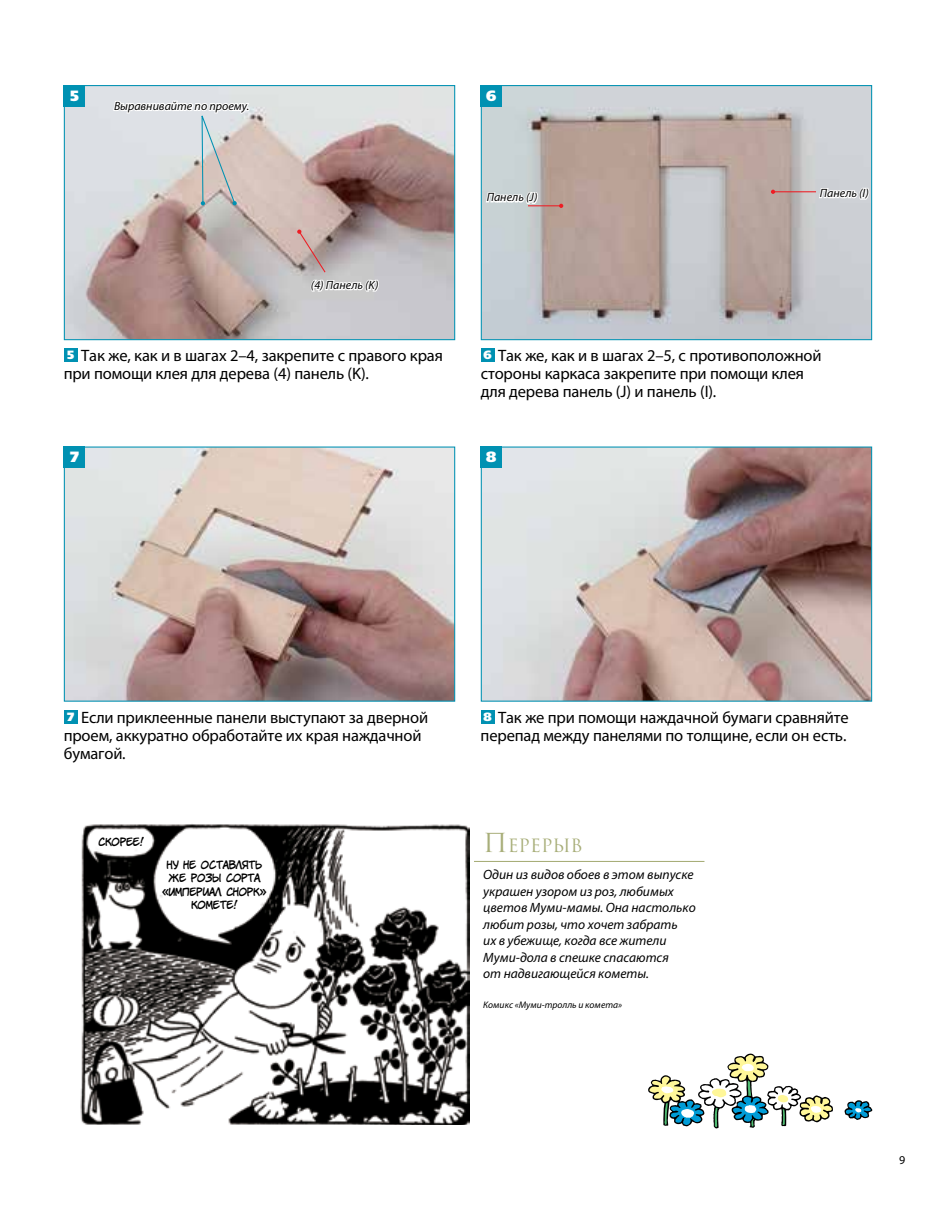
<style>
.page{position:relative;width:936px;height:1212px;background:#fff}
.page>*{position:absolute;margin:0;border:0;box-sizing:border-box;transform-origin:0 0}
.t1{font:17.85px "Romul";color:#a8ae79}
.t2{font:16.5px/18px "Myriad Pro";letter-spacing:-.01em;color:#000}
.t3{font:14.85px "AG Foreigner Ultra Black C";color:#fff}
.t4{font:italic 13.5px/16.5px "Myriad Pro";color:#000}
.t5{font:italic 12px "Myriad Pro";color:#000}
.t6{font:12px "Myriad Pro";color:#000}
.t7{font:10.5px/13.5px "v CC Jim Lee";letter-spacing:-.03em;color:#000;text-align:center}
.t8{font:italic 9.6px "Myriad Pro";color:#000}
.s1{font-family:"AG Foreigner Ultra Black C";font-size:12px;color:#fff}
.s2{font-size:25.5px}
</style>
<div class="page">
<svg style="left:63px;top:85px;width:392px;height:256px;background:#bbafae"></svg>
<svg style="left:480px;top:85px;width:392px;height:256px;background:#bdb8b7"></svg>
<div style="left:64px;top:85px;width:21px;height:21px;background:#0091b2"></div>
<div style="left:480px;top:85px;width:22px;height:21px;background:#0091b2"></div>
<div style="left:64px;top:348px;width:14px;height:14px;background:#0091b2"></div>
<div style="left:480px;top:348px;width:14px;height:14px;background:#0091b2"></div>
<svg style="left:63px;top:446px;width:392px;height:256px;background:#c2b3af"></svg>
<svg style="left:480px;top:446px;width:392px;height:256px;background:#baaaa7"></svg>
<div style="left:64px;top:446px;width:21px;height:22px;background:#0091b2"></div>
<div style="left:480px;top:446px;width:22px;height:22px;background:#0091b2"></div>
<div style="left:64px;top:710px;width:14px;height:14px;background:#0091b2"></div>
<div style="left:480px;top:710px;width:14px;height:14px;background:#0091b2"></div>
<svg style="left:817px;top:186px;width:53px;height:29px"></svg>
<svg style="left:484px;top:190px;width:55px;height:29px"></svg>
<svg style="left:297px;top:230px;width:84px;height:77px;background:#c2baba"></svg>
<hr style="left:773px;top:191px;width:43px;height:1px;background:#ed1d24">
<svg style="left:770px;top:190px;width:5px;height:4px"></svg>
<svg style="left:112px;top:85px;width:139px;height:121px;background:#d7d7d8"></svg>
<hr style="left:528px;top:205px;width:33px;height:1px;background:#ed1d24">
<svg style="left:559px;top:204px;width:4px;height:4px"></svg>
<svg style="left:844px;top:1100px;width:28px;height:20px"></svg>
<svg style="left:648px;top:1053px;width:185px;height:75px"></svg>
<hr style="left:422px;top:861px;width:282px;height:1px;background:#a8ae79">
<img style="left:81px;top:824px;width:389px;height:300px">
<p class="t3" style="left:70px;top:87px;width:10px">5</p>
<p class="t3" style="left:486px;top:87px;width:12px">6</p>
<p class="t5" style="left:114px;top:99px;width:137px">Выравнивайте по проему.</p>
<p class="t5" style="left:311px;top:278px;width:69px">(4) Панель (K)</p>
<p class="t5" style="left:486px;top:190px;width:52px">Панель (J)</p>
<p class="t5" style="left:819px;top:186px;width:50px">Панель (I)</p>
<p class="t2" style="left:64px;top:346px;width:381px"><span class="s1">5</span> Так же, как и в шагах 2–4, закрепите с правого края при помощи клея для дерева (4) панель (K).</p>
<p class="t2" style="left:480px;top:346px;width:342px"><span class="s1">6</span> Так же, как и в шагах 2–5, с противоположной стороны каркаса закрепите при помощи клея для дерева панель (J) и панель (I).</p>
<p class="t3" style="left:70px;top:449px;width:10px">7</p>
<p class="t3" style="left:486px;top:449px;width:12px">8</p>
<p class="t2" style="left:64px;top:708px;width:366px"><span class="s1">7</span> Если приклеенные панели выступают за дверной проем, аккуратно обработайте их края наждачной бумагой.</p>
<p class="t2" style="left:480px;top:708px;width:369px"><span class="s1">8</span> Так же при помощи наждачной бумаги сравняйте перепад между панелями по толщине, если он есть.</p>
<p class="t7" style="left:98px;top:835px;width:47px">Скорее!</p>
<p class="t7" style="left:162px;top:858px;width:106px">Ну не оставлять же розы сорта «Империал Снорк» комете!</p>
<p class="t1" style="left:483px;top:835px;width:101px"><span class="s2">П</span>ерерыв</p>
<p class="t4" style="left:483px;top:866px;width:214px">Один из видов обоев в этом выпуске украшен узором из роз, любимых цветов Муми-мамы. Она настолько любит розы, что хочет забрать<br>их в убежище, когда все жители<br>Муми-дола в спешке спасаются<br>от надвигающейся кометы.</p>
<p class="t8" style="left:483px;top:999px;width:140px">Комикс «Муми-тролль и комета»</p>
<p class="t6" style="left:899px;top:1152px;width:8px">9</p>
</div>
